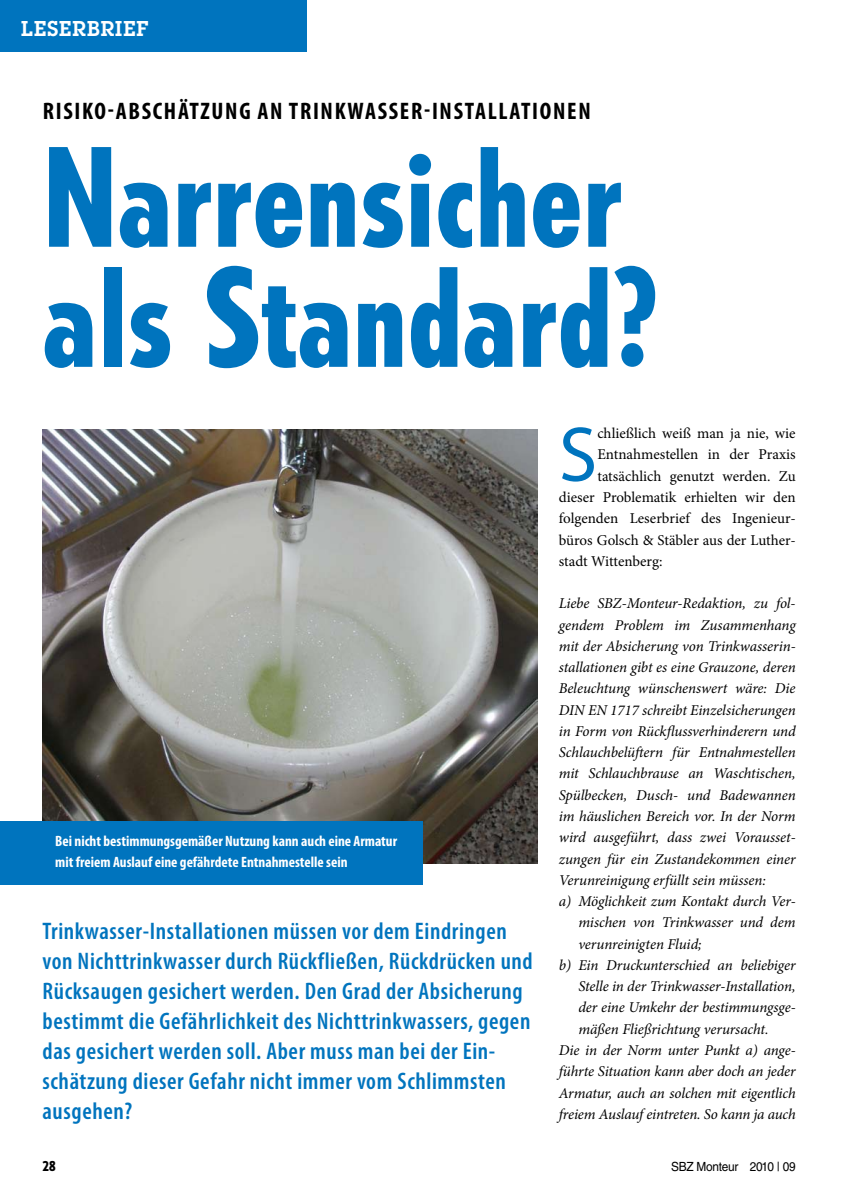
<style>
.page{position:relative;width:851px;height:1204px;background:#fff}
.page>*{position:absolute;margin:0;border:0;box-sizing:border-box;transform-origin:0 0}
.t1{font:800 condensed 135px/120px "Tempo Std";color:#0074be}
.t2{font:78.15px "Myriad Pro";color:#0074be}
.t3{font:600 condensed 24px/30px "Myriad Pro";letter-spacing:.025em;color:#0074be}
.t4{font:700 condensed 24px "Myriad Pro";letter-spacing:.07em;color:#000}
.t5{font:600 21px "Lubalin Graph Std";letter-spacing:.05em;color:#fff}
.t6{font:italic 15px "Minion Pro";letter-spacing:-.01em;color:#000}
.t7{font:15px "Minion Pro";color:#000}
.t8{font:700 condensed 15px/21px "Myriad Pro";color:#fff}
.t9{font:800 condensed 13.5px "Tempo Std";color:#000}
.t10{font:12.6px "Helvetica LT Std";letter-spacing:-.02em;color:#000;scale:.94 1}
</style>
<div class="page">
<img style="left:43px;top:429px;width:494px;height:434px">
<div style="left:0;top:0;width:306px;height:51px;background:#0074be"></div>
<div style="left:0;top:821px;width:422px;height:63px;background:#0074be"></div>
<h3 class="t5" style="left:21px;top:15px;width:129px">LESERBRIEF</h3>
<h3 class="t4" style="left:43px;top:96px;width:549px">Risiko-Abschätzung an Trinkwasser-Installationen</h3>
<h1 class="t1" style="left:43px;top:136px;width:616px">Narrensicher als Standard?</h1>
<p class="t8" style="left:55px;top:830px;width:343px">Bei nicht bestimmungsgemäßer Nutzung kann auch eine Armatur mit freiem Auslauf eine gefährdete Entnahmestelle sein</p>
<p class="t3" style="left:43px;top:915px;width:491px">Trinkwasser-Installationen müssen vor dem Eindringen von Nichttrinkwasser durch Rückfließen, Rückdrücken und Rücksaugen gesichert werden. Den Grad der Absicherung bestimmt die Gefährlichkeit des Nichttrinkwassers, gegen das gesichert werden soll. Aber muss man bei der Ein&shy;schätzung dieser Gefahr nicht immer vom Schlimmsten ausgehen?</p>
<h2 class="t2" style="left:558px;top:406px;width:40px">S</h2>
<p class="t7" style="left:597px;top:423px;width:200px">chließlich weiß man ja nie, wie</p>
<p class="t7" style="left:597px;top:444px;width:200px">Entnahmestellen in der Praxis</p>
<p class="t7" style="left:597px;top:466px;width:200px">tatsächlich genutzt werden. Zu</p>
<p class="t7" style="left:558px;top:487px;width:238px">dieser Problematik erhielten wir den</p>
<p class="t7" style="left:558px;top:508px;width:238px">folgenden Leserbrief des Ingenieur-</p>
<p class="t7" style="left:558px;top:529px;width:238px">büros Golsch &amp; Stäbler aus der Luther-</p>
<p class="t7" style="left:558px;top:551px;width:105px">stadt Wittenberg:</p>
<p class="t6" style="left:558px;top:593px;width:238px">Liebe SBZ-Monteur-Redaktion, zu fol-</p>
<p class="t6" style="left:558px;top:614px;width:238px">gendem Problem im Zusammenhang</p>
<p class="t6" style="left:558px;top:635px;width:238px">mit der Absicherung von Trinkwasserin-</p>
<p class="t6" style="left:558px;top:657px;width:238px">stallationen gibt es eine Grauzone, deren</p>
<p class="t6" style="left:558px;top:678px;width:238px">Beleuchtung wünschenswert wäre: Die</p>
<p class="t6" style="left:558px;top:699px;width:238px">DIN EN 1717 schreibt Einzelsicherungen</p>
<p class="t6" style="left:558px;top:721px;width:238px">in Form von Rückflussverhinderern und</p>
<p class="t6" style="left:558px;top:742px;width:238px">Schlauchbelüftern für Entnahmestellen</p>
<p class="t6" style="left:558px;top:763px;width:238px">mit Schlauchbrause an Waschtischen,</p>
<p class="t6" style="left:558px;top:784px;width:238px">Spülbecken, Dusch- und Badewannen</p>
<p class="t6" style="left:558px;top:806px;width:238px">im häuslichen Bereich vor. In der Norm</p>
<p class="t6" style="left:558px;top:827px;width:238px">wird ausgeführt, dass zwei Vorausset-</p>
<p class="t6" style="left:558px;top:848px;width:238px">zungen für ein Zustandekommen einer</p>
<p class="t6" style="left:558px;top:869px;width:209px">Verunreinigung erfüllt sein müssen:</p>
<p class="t6" style="left:558px;top:891px;width:238px">a) Möglichkeit zum Kontakt durch Ver-</p>
<p class="t6" style="left:578px;top:912px;width:219px">mischen von Trinkwasser und dem</p>
<p class="t6" style="left:578px;top:933px;width:125px">verunreinigten Fluid;</p>
<p class="t6" style="left:558px;top:954px;width:238px">b) Ein Druckunterschied an beliebiger</p>
<p class="t6" style="left:578px;top:976px;width:219px">Stelle in der Trinkwasser-Installation,</p>
<p class="t6" style="left:578px;top:997px;width:219px">der eine Umkehr der bestimmungsge-</p>
<p class="t6" style="left:578px;top:1018px;width:192px">mäßen Fließrichtung verursacht.</p>
<p class="t6" style="left:558px;top:1039px;width:238px">Die in der Norm unter Punkt a) ange-</p>
<p class="t6" style="left:558px;top:1061px;width:238px">führte Situation kann aber doch an jeder</p>
<p class="t6" style="left:558px;top:1082px;width:238px">Armatur, auch an solchen mit eigentlich</p>
<p class="t6" style="left:558px;top:1103px;width:238px">freiem Auslauf eintreten. So kann ja auch</p>
<p class="t9" style="left:43px;top:1157px;width:14px">28</p>
<p class="t10" style="left:671px;top:1158px;width:134px">SBZ Monteur 2010 | 09</p>
</div>
